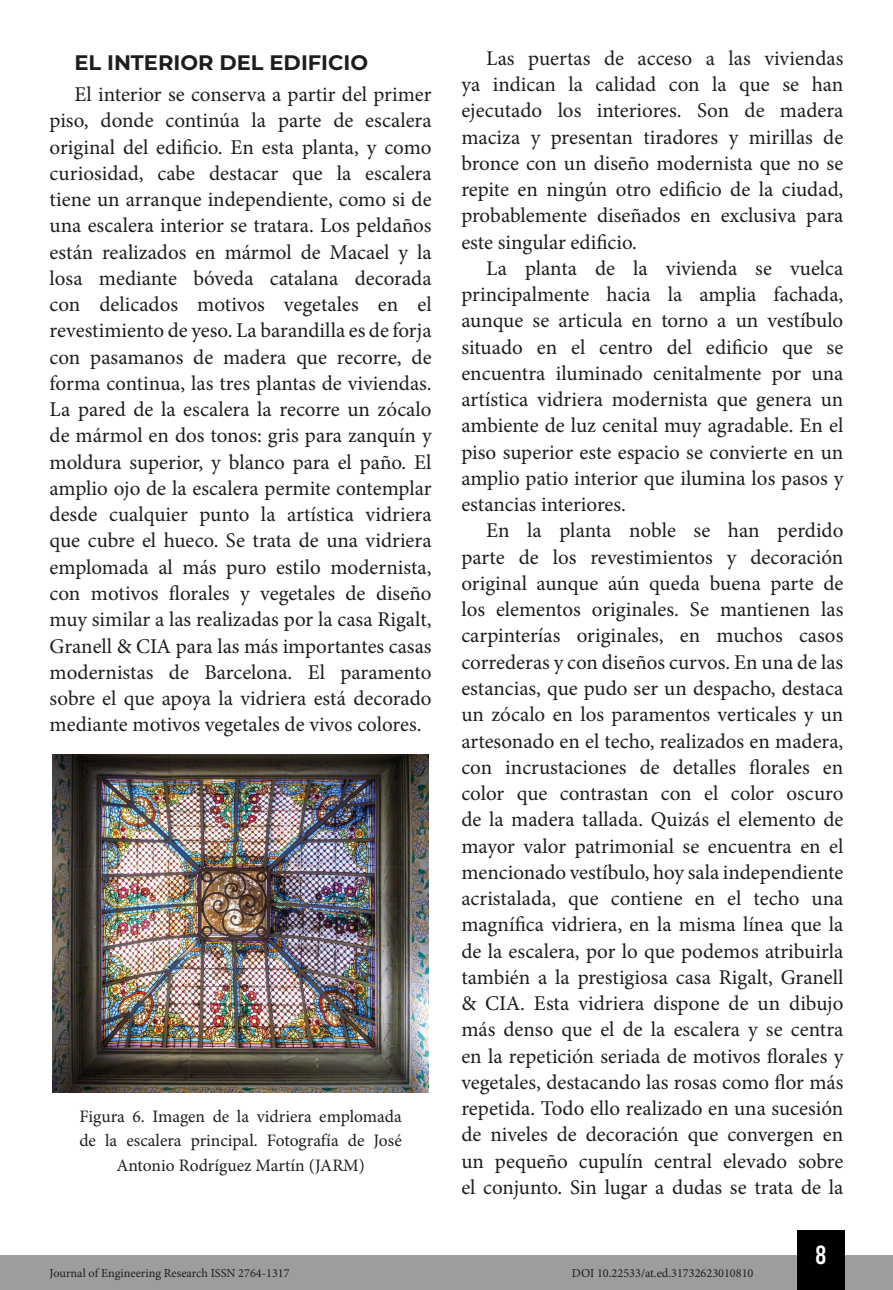
<style>
.page{position:relative;width:893px;height:1290px;background:#fff}
.page>*{position:absolute;margin:0;border:0;box-sizing:border-box;transform-origin:0 0}
.t1{font:26.25px "Bebas Kai";color:#fff}
.t2{font:21px/26.2px "Minion Pro";color:#1d1d1b;text-align:justify}
.t3{font:700 21px "Montserrat";color:#1d1d1b}
.t4{font:17.5px/24.5px "Minion Pro";color:#1d1d1b;text-align:center}
.t5{font:12.25px "Minion Pro";color:#1d1d1b}
</style>
<div class="page">
<div style="left:0;top:1255px;width:893px;height:35px;background:#9d9d9d"></div>
<div style="left:797px;top:1230px;width:48px;height:60px;background:#000"></div>
<img style="left:53px;top:754px;width:375px;height:338px">
<p class="t3" style="left:74px;top:47px;width:295px">EL INTERIOR DEL EDIFICIO</p>
<p class="t2" style="left:50px;top:81px;width:384px;text-indent:25px">El interior se conserva a partir del primer piso, donde continúa la parte de escalera original del edificio. En esta planta, y como curiosidad, cabe destacar que la escalera tiene un arranque independiente, como si de una escalera interior se tratara. Los peldaños están realizados en mármol de Macael y la losa mediante bóveda catalana decorada con delicados motivos vegetales en el revestimiento de yeso. La barandilla es de forja con pasamanos de madera que recorre, de forma continua, las tres plantas de viviendas.<br>La pared de la escalera la recorre un zócalo de mármol en dos tonos: gris para zanquín y moldura superior, y blanco para el paño. El amplio ojo de la escalera permite contemplar desde cualquier punto la artística vidriera que cubre el hueco. Se trata de una vidriera emplomada al más puro estilo modernista, con motivos florales y vegetales de diseño muy similar a las realizadas por la casa Rigalt, Granell &amp; CIA para las más importantes casas modernistas de Barcelona. El paramento sobre el que apoya la vidriera está decorado mediante motivos vegetales de vivos colores.</p>
<p class="t4" style="left:79px;top:1104px;width:324px">Figura 6. Imagen de la vidriera emplomada de la escalera principal. Fotografía de José<br>Antonio Rodríguez Martín (JARM)</p>
<p class="t2" style="left:461px;top:45px;width:384px;text-indent:25px">Las puertas de acceso a las viviendas ya indican la calidad con la que se han ejecutado los interiores. Son de madera maciza y presentan tiradores y mirillas de bronce con un diseño modernista que no se repite en ningún otro edificio de la ciudad, probablemente diseñados en exclusiva para este singular edificio.</p>
<p class="t2" style="left:461px;top:255px;width:384px;text-indent:25px">La planta de la vivienda se vuelca principalmente hacia la amplia fachada, aunque se articula en torno a un vestíbulo situado en el centro del edificio que se encuentra iluminado cenitalmente por una artística vidriera modernista que genera un ambiente de luz cenital muy agradable. En el piso superior este espacio se convierte en un amplio patio interior que ilumina los pasos y estancias interiores.</p>
<p class="t2" style="left:461px;top:518px;width:384px;text-indent:25px">En la planta noble se han perdido parte de los revestimientos y decoración original aunque aún queda buena parte de los elementos originales. Se mantienen las carpinterías originales, en muchos casos correderas y con diseños curvos. En una de las estancias, que pudo ser un despacho, destaca un zócalo en los paramentos verticales y un artesonado en el techo, realizados en madera, con incrustaciones de detalles florales en color que contrastan con el color oscuro de la madera tallada. Quizás el elemento de mayor valor patrimonial se encuentra en el mencionado vestíbulo, hoy sala independiente acristalada, que contiene en el techo una magnífica vidriera, en la misma línea que la de la escalera, por lo que podemos atribuirla también a la prestigiosa casa Rigalt, Granell &amp; CIA. Esta vidriera dispone de un dibujo más denso que el de la escalera y se centra en la repetición seriada de motivos florales y vegetales, destacando las rosas como flor más repetida. Todo ello realizado en una sucesión de niveles de decoración que convergen en un pequeño cupulín central elevado sobre el conjunto. Sin lugar a dudas se trata de la</p>
<p class="t1" style="left:816px;top:1241px;width:12px">8</p>
<p class="t5" style="left:50px;top:1265px;width:242px">Journal of Engineering Research ISSN 2764-1317</p>
<p class="t5" style="left:572px;top:1265px;width:183px">DOI 10.22533/at.ed.31732623010810</p>
</div>
